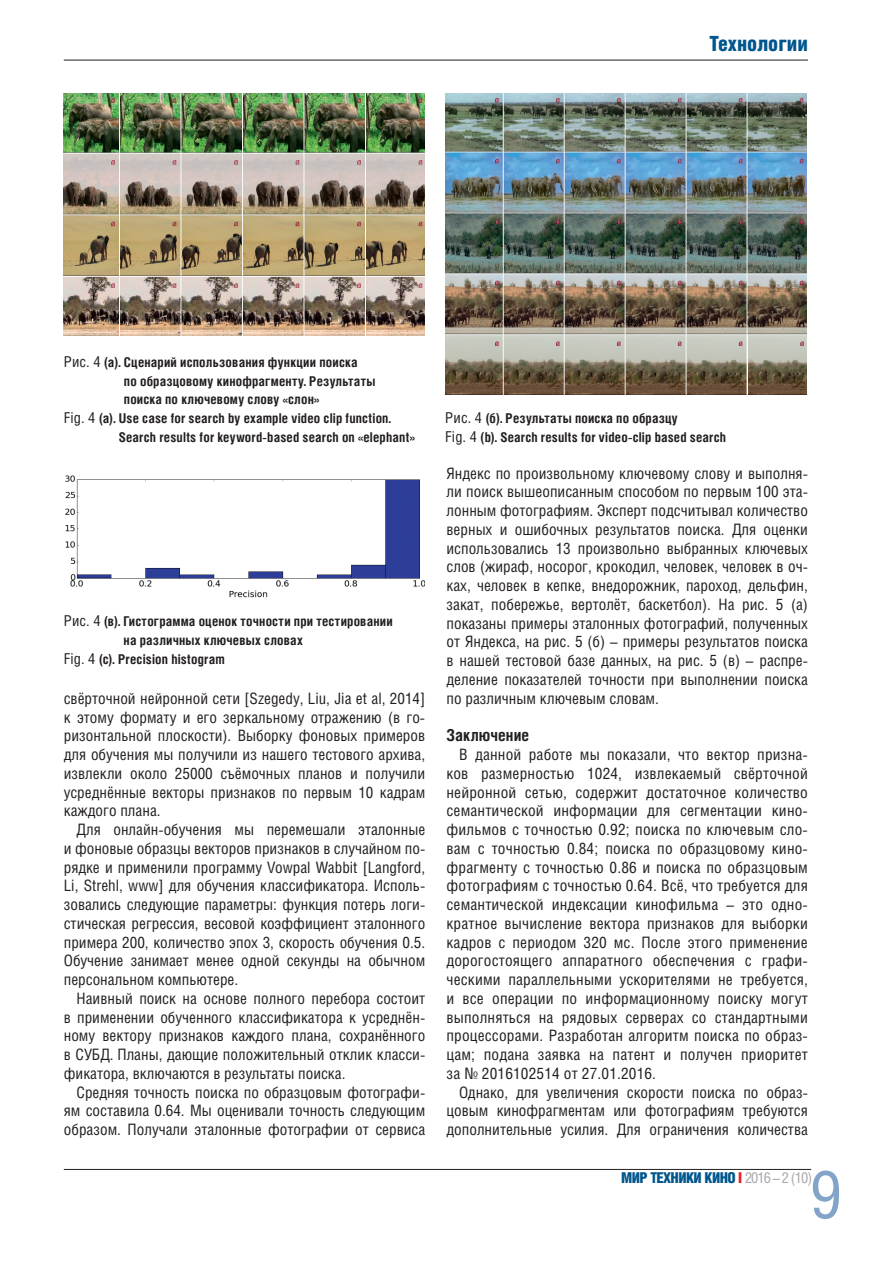
<style>
.page{position:relative;width:893px;height:1263px;background:#fff}
.page>*{position:absolute;margin:0;border:0;box-sizing:border-box;transform-origin:0 0}
.t1{font:66px "Helios Cond C";color:#82a4c8}
.t2{font:21px "Helios Cond Black C";color:#00568d}
.t3{font:700 16.5px "Helios Cond C";letter-spacing:.005em;color:#231f20}
.t4{font:15.75px/18.8px "Helios Cond C";color:#231f20;text-align:justify}
.t5{font:15px "Helios Cond Black C";letter-spacing:-.04em;color:#00568d}
.t6{font:700 13.5px/18.8px "Helios Cond C";letter-spacing:.015em;color:#231f20}
.s1{font-weight:400;font-size:15px}
.s2{color:#ee1d23}
.s3{font-family:"Helios Cond C";color:#a8a9ad}
</style>
<div class="page">
<hr style="left:64px;top:1169px;width:747px;height:1px;background:#231f20">
<hr style="left:64px;top:60px;width:744px;height:1px;background:#231f20">
<img style="left:64px;top:94px;width:361px;height:242px">
<img style="left:445px;top:94px;width:361px;height:300px">
<img style="left:65px;top:475px;width:360px;height:123px">
<h2 class="t2" style="left:709px;top:32px;width:100px">Технологии</h2>
<p class="t6" style="left:64px;top:352px;width:295px"><span class="s1">Рис. 4</span> (а). Сценарий использования функции поиска</p>
<p class="t6" style="left:124px;top:371px;width:253px">по образцовому кинофрагменту. Результаты</p>
<p class="t6" style="left:124px;top:390px;width:197px">поиска по ключевому слову «слон»</p>
<p class="t6" style="left:64px;top:408px;width:329px"><span class="s1">Fig. 4</span> (а). Use case for search by example video clip function.</p>
<p class="t6" style="left:119px;top:427px;width:297px">Search results for keyword-based search on «elephant»</p>
<p class="t6" style="left:64px;top:612px;width:330px"><span class="s1">Рис. 4</span> (в). Гистограмма оценок точности при тестировании</p>
<p class="t6" style="left:124px;top:630px;width:181px">на различных ключевых словах</p>
<p class="t6" style="left:64px;top:649px;width:162px"><span class="s1">Fig. 4</span> (с). Precision histogram</p>
<p class="t4" style="left:64px;top:689px;width:363px">свёрточной нейронной сети [Szegedy, Liu, Jia et al, 2014] к этому формату и его зеркальному отражению (в го&shy;ризонтальной плоскости). Выборку фоновых примеров для обучения мы получили из нашего тестового архива, извлекли около 25000 съёмочных планов и получили усреднённые векторы признаков по первым 10 кадрам каждого плана.</p>
<p class="t4" style="left:64px;top:820px;width:363px;text-indent:13px">Для онлайн-обучения мы перемешали эталонные и фоновые образцы векторов признаков в случайном по&shy;рядке и применили программу Vowpal Wabbit [Langford, Li, Strehl, www] для обучения классификатора. Исполь&shy;зовались следующие параметры: функция потерь логи&shy;стическая регрессия, весовой коэффициент эталонного примера 200, количество эпох 3, скорость обучения 0.5.<br>Обучение занимает менее одной секунды на обычном персональном компьютере.</p>
<p class="t4" style="left:64px;top:988px;width:363px;text-indent:13px">Наивный поиск на основе полного перебора состоит в применении обученного классификатора к усреднён&shy;ному вектору признаков каждого плана, сохранённого в СУБД. Планы, дающие положительный отклик класси&shy;фикатора, включаются в результаты поиска.</p>
<p class="t4" style="left:64px;top:1082px;width:363px;text-indent:13px">Средняя точность поиска по образцовым фотографи&shy;ям составила 0.64. Мы оценивали точность следующим образом. Получали эталонные фотографии от сервиса</p>
<p class="t6" style="left:445px;top:408px;width:282px"><span class="s1">Рис. 4</span> (б). Результаты поиска по образцу<br><span class="s1">Fig. 4</span> (b). Search results for video-clip based search</p>
<p class="t4" style="left:446px;top:463px;width:363px">Яндекс по произвольному ключевому слову и выполня&shy;ли поиск вышеописанным способом по первым 100 эта&shy;лонным фотографиям. Эксперт подсчитывал количество верных и ошибочных результатов поиска. Для оценки использовались 13 произвольно выбранных ключевых слов (жираф, носорог, крокодил, человек, человек в оч&shy;ках, человек в кепке, внедорожник, пароход, дельфин, закат, побережье, вертолёт, баскетбол). На рис. 5 (а) показаны примеры эталонных фотографий, полученных от Яндекса, на рис. 5 (б) – примеры результатов поиска в нашей тестовой базе данных, на рис. 5 (в) – распре&shy;деление показателей точности при выполнении поиска по различным ключевым словам.</p>
<p class="t3" style="left:446px;top:726px;width:84px">Заключение</p>
<p class="t4" style="left:446px;top:745px;width:363px;text-indent:13px">В данной работе мы показали, что вектор призна&shy;ков размерностью 1024, извлекаемый свёрточной нейронной сетью, содержит достаточное количество семантической информации для сегментации кино&shy;фильмов с точностью 0.92; поиска по ключевым сло&shy;вам с точностью 0.84; поиска по образцовому кино&shy;фрагменту с точностью 0.86 и поиска по образцовым фотографиям с точностью 0.64. Всё, что требуется для семантической индексации кинофильма – это одно&shy;кратное вычисление вектора признаков для выборки кадров с периодом 320 мс. После этого применение дорогостоящего аппаратного обеспечения с графи&shy;ческими параллельными ускорителями не требуется, и все операции по информационному поиску могут выполняться на рядовых серверах со стандартными процессорами. Разработан алгоритм поиска по образ&shy;цам; подана заявка на патент и получен приоритет за № 2016102514 от 27.01.2016.</p>
<p class="t4" style="left:446px;top:1082px;width:363px;text-indent:13px">Однако, для увеличения скорости поиска по образ&shy;цовым кинофрагментам или фотографиям требуются дополнительные усилия. Для ограничения количества</p>
<h1 class="t1" style="left:810px;top:1155px;width:33px">9</h1>
<p class="t5" style="left:621px;top:1169px;width:193px">МИР ТЕХНИКИ КИНО <span class="s2">I</span> <span class="s3">2016 – 2 (10)</span></p>
</div>
